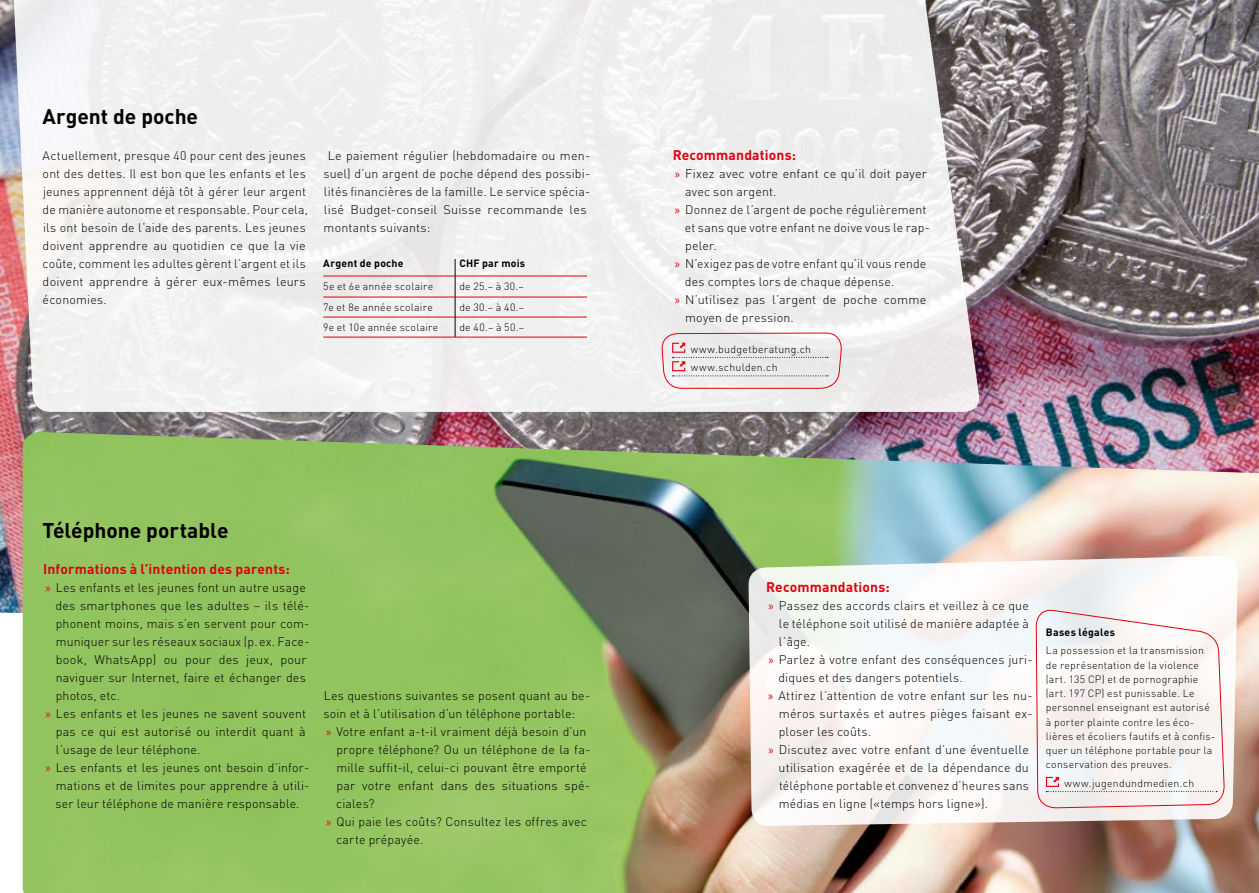
<style>
.page{position:relative;width:1259px;height:893px;background:#fff}
.page>*{position:absolute;margin:0;border:0;box-sizing:border-box;transform-origin:0 0}
.t1{font:700 21px "DINOT";color:#000}
.t2{font:700 13.8px "DINOT";letter-spacing:.01em;color:#dc030e}
.t3{font:300 12.3px/18px "DINOT";letter-spacing:.015em;color:#000}
.t4{font:300 10.5px/14.2px "DINOT";letter-spacing:.025em;color:#000}
.t5{font:700 10.5px "DINOT";letter-spacing:.025em;color:#000}
.s1{font-family:"Myriad Pro";font-weight:400;color:#dc030e}
</style>
<div class="page">
<img style="left:0;top:0;width:1259px;height:635px">
<img style="left:23px;top:432px;width:1236px;height:461px">
<svg style="left:13px;top:0;width:967px;height:412px;fill:#f1f0f0"></svg>
<svg style="left:748px;top:555px;width:490px;height:271px"></svg>
<svg style="left:1035px;top:452px;width:189px;height:357px"></svg>
<svg style="left:1046px;top:777px;width:171px;height:15px"></svg>
<hr style="left:323px;top:276px;width:132px;height:1px;background:#dc030e">
<hr style="left:455px;top:276px;width:132px;height:1px;background:#dc030e">
<hr style="left:323px;top:297px;width:132px;height:1px;background:#dc030e">
<hr style="left:455px;top:297px;width:132px;height:1px;background:#dc030e">
<hr style="left:323px;top:317px;width:132px;height:1px;background:#dc030e">
<hr style="left:455px;top:317px;width:132px;height:1px;background:#dc030e">
<hr style="left:323px;top:337px;width:132px;height:1px;background:#dc030e">
<hr style="left:455px;top:337px;width:132px;height:1px;background:#dc030e">
<svg style="left:455px;top:259px;width:1px;height:78px"></svg>
<svg style="left:661px;top:333px;width:181px;height:60px"></svg>
<h1 class="t1" style="left:42px;top:102px;width:157px">Argent de poche</h1>
<p class="t3" style="left:43px;top:146px;width:267px">Actuellement, presque 40 pour cent des jeunes ont des dettes. Il est bon que les enfants et les jeunes apprennent déjà tôt à gérer leur argent de manière autonome et responsable. Pour cela, ils ont besoin de l’aide des parents. Les jeunes doivent apprendre au quotidien ce que la vie coûte, comment les adultes gèrent l’argent et ils doivent apprendre à gérer eux-mêmes leurs économies.</p>
<p class="t3" style="left:323px;top:146px;width:268px;text-indent:4px">Le paiement régulier (hebdomadaire ou men&shy;suel) d’un argent de poche dépend des possibi&shy;lités financières de la famille. Le service spécia&shy;lisé Budget-conseil Suisse recommande les montants suivants:</p>
<p class="t2" style="left:672px;top:146px;width:125px">Recommandations:</p>
<p class="t3" style="left:675px;top:164px;width:254px"><span class="s1">»</span> Fixez avec votre enfant ce qu’il doit payer</p>
<p class="t3" style="left:685px;top:182px;width:93px">avec son argent.</p>
<p class="t3" style="left:675px;top:200px;width:253px"><span class="s1">»</span> Donnez de l’argent de poche régulièrement</p>
<p class="t3" style="left:685px;top:218px;width:247px">et sans que votre enfant ne doive vous le rap-</p>
<p class="t3" style="left:685px;top:236px;width:33px">peler.</p>
<p class="t3" style="left:675px;top:254px;width:253px"><span class="s1">»</span> N’exigez pas de votre enfant qu’il vous rende</p>
<p class="t3" style="left:685px;top:272px;width:211px">des comptes lors de chaque dépense.</p>
<p class="t3" style="left:675px;top:290px;width:253px"><span class="s1">»</span> N’utilisez pas l’argent de poche comme</p>
<p class="t3" style="left:685px;top:308px;width:110px">moyen de pression.</p>
<p class="t5" style="left:323px;top:256px;width:82px">Argent de poche</p>
<p class="t5" style="left:459px;top:256px;width:67px">CHF par mois</p>
<p class="t4" style="left:323px;top:279px;width:112px">5e et 6e année scolaire</p>
<p class="t4" style="left:459px;top:279px;width:66px">de 25.– à 30.–</p>
<p class="t4" style="left:323px;top:300px;width:111px">7e et 8e année scolaire</p>
<p class="t4" style="left:459px;top:300px;width:66px">de 30.– à 40.–</p>
<p class="t4" style="left:323px;top:320px;width:117px">9e et 10e année scolaire</p>
<p class="t4" style="left:459px;top:320px;width:66px">de 40.– à 50.–</p>
<p class="t4" style="left:691px;top:339px;width:122px;line-height:18.5px">www.budgetberatung.ch www.schulden.ch</p>
<h1 class="t1" style="left:43px;top:516px;width:187px">Téléphone portable</h1>
<p class="t2" style="left:43px;top:560px;width:248px">Informations à l’intention des parents:</p>
<p class="t3" style="left:45px;top:578px;width:262px"><span class="s1">»</span> Les enfants et les jeunes font un autre usage</p>
<p class="t3" style="left:55px;top:596px;width:256px">des smartphones que les adultes – ils télé-</p>
<p class="t3" style="left:56px;top:614px;width:255px">phonent moins, mais s’en servent pour com-</p>
<p class="t3" style="left:56px;top:632px;width:255px">muniquer sur les réseaux sociaux (p.ex. Face-</p>
<p class="t3" style="left:56px;top:650px;width:252px">book, WhatsApp) ou pour des jeux, pour</p>
<p class="t3" style="left:56px;top:668px;width:252px">naviguer sur Internet, faire et échanger des</p>
<p class="t3" style="left:56px;top:686px;width:66px">photos, etc.</p>
<p class="t3" style="left:45px;top:704px;width:262px"><span class="s1">»</span> Les enfants et les jeunes ne savent souvent</p>
<p class="t3" style="left:56px;top:722px;width:251px">pas ce qui est autorisé ou interdit quant à</p>
<p class="t3" style="left:56px;top:740px;width:146px">l’usage de leur téléphone.</p>
<p class="t3" style="left:45px;top:758px;width:266px"><span class="s1">»</span> Les enfants et les jeunes ont besoin d’infor-</p>
<p class="t3" style="left:56px;top:776px;width:255px">mations et de limites pour apprendre à utili-</p>
<p class="t3" style="left:55px;top:794px;width:246px">ser leur téléphone de manière responsable.</p>
<p class="t3" style="left:324px;top:686px;width:268px">Les questions suivantes se posent quant au be-</p>
<p class="t3" style="left:323px;top:704px;width:253px">soin et à l’utilisation d’un téléphone portable:</p>
<p class="t3" style="left:326px;top:722px;width:262px"><span class="s1">»</span> Votre enfant a-t-il vraiment déjà besoin d’un</p>
<p class="t3" style="left:336px;top:740px;width:255px">propre téléphone? Ou un téléphone de la fa-</p>
<p class="t3" style="left:336px;top:758px;width:252px">mille suffit-il, celui-ci pouvant être emporté</p>
<p class="t3" style="left:336px;top:776px;width:255px">par votre enfant dans des situations spé-</p>
<p class="t3" style="left:336px;top:794px;width:40px">ciales?</p>
<p class="t3" style="left:326px;top:812px;width:262px"><span class="s1">»</span> Qui paie les coûts? Consultez les offres avec</p>
<p class="t3" style="left:336px;top:830px;width:89px">carte prépayée.</p>
<p class="t2" style="left:766px;top:578px;width:125px">Recommandations:</p>
<p class="t3" style="left:768px;top:596px;width:262px"><span class="s1">»</span> Passez des accords clairs et veillez à ce que</p>
<p class="t3" style="left:779px;top:614px;width:251px">le téléphone soit utilisé de manière adaptée à</p>
<p class="t3" style="left:779px;top:632px;width:33px">l’âge.</p>
<p class="t3" style="left:768px;top:650px;width:266px"><span class="s1">»</span> Parlez à votre enfant des conséquences juri-</p>
<p class="t3" style="left:778px;top:668px;width:186px">diques et des dangers potentiels.</p>
<p class="t3" style="left:768px;top:686px;width:266px"><span class="s1">»</span> Attirez l’attention de votre enfant sur les nu-</p>
<p class="t3" style="left:779px;top:704px;width:255px">méros surtaxés et autres pièges faisant ex-</p>
<p class="t3" style="left:779px;top:722px;width:94px">ploser les coûts.</p>
<p class="t3" style="left:768px;top:740px;width:262px"><span class="s1">»</span> Discutez avec votre enfant d’une éventuelle</p>
<p class="t3" style="left:778px;top:758px;width:252px">utilisation exagérée et de la dépendance du</p>
<p class="t3" style="left:779px;top:776px;width:251px">téléphone portable et convenez d’heures sans</p>
<p class="t3" style="left:779px;top:794px;width:211px">médias en ligne («temps hors ligne»).</p>
<p class="t5" style="left:1046px;top:625px;width:71px">Bases légales</p>
<p class="t4" style="left:1046px;top:643px;width:171px">La possession et la transmission de représentation de la violence (art. 135 CP) et de pornographie (art. 197 CP) est punissable. Le personnel enseignant est autorisé à porter plainte contre les éco&shy;lières et écoliers fautifs et à confis&shy;quer un téléphone portable pour la conservation des preuves.</p>
<p class="t4" style="left:1064px;top:776px;width:131px">www.jugendundmedien.ch</p>
</div>
